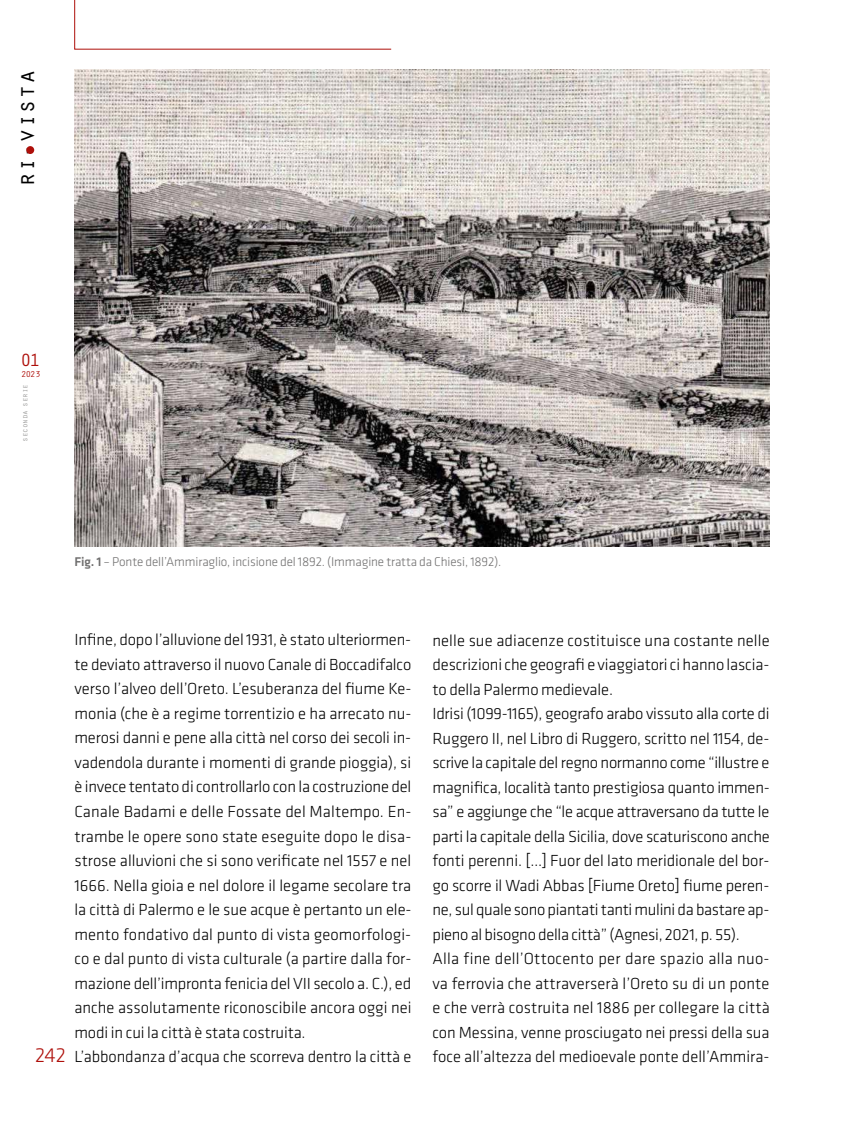
<style>
.page{position:relative;width:844px;height:1141px;background:#fff}
.page>*{position:absolute;margin:0;border:0;box-sizing:border-box;transform-origin:0 0}
.t1{font:24.5px "Orator Std";color:#000}
.t2{font:300 21px "Klavika";color:#ae0f0a}
.t3{font:18.38px "Orator Std";color:#ae0f0a}
.t4{font:300 16.62px/24.5px "Klavika";letter-spacing:-.01em;color:#000}
.t5{font:300 13.12px "Klavika";letter-spacing:-.01em;color:#706f6f}
.t6{font:8.75px "Orator Std";color:#ae0f0a}
.t7{font:7.88px "Orator Std";letter-spacing:-.025em;color:#9d9d9c}
.s1{font-weight:500}
</style>
<div class="page">
<svg style="left:74px;top:0;width:317px;height:50px"></svg>
<div style="left:26px;top:146px;width:8px;height:8px;background:#ae0f0a;border-radius:50%"></div>
<img style="left:74px;top:69px;width:695px;height:478px">
<h1 class="t1" style="left:9px;top:187px;width:119px;rotate:-90deg">ri-vista</h1>
<p class="t3" style="left:20px;top:347px;width:22px">01</p>
<p class="t6" style="left:21px;top:368px;width:21px">2023</p>
<p class="t7" style="left:19px;top:442px;width:59px;rotate:-90deg">seconda serie</p>
<p class="t5" style="left:74px;top:555px;width:428px"><span class="s1">Fig. 1</span> – Ponte dell’Ammiraglio, incisione del 1892. (Immagine tratta da Chiesi, 1892).</p>
<p class="t2" style="left:35px;top:1044px;width:32px">242</p>
<p class="t4" style="left:74px;top:628px;width:338px">Infine, dopo l’alluvione del 1931, è stato ulteriormen&shy;te deviato attraverso il nuovo Canale di Boccadifalco verso l’alveo dell’Oreto. L’esuberanza del fiume Ke&shy;monia (che è a regime torrentizio e ha arrecato nu&shy;merosi danni e pene alla città nel corso dei secoli in&shy;vadendola durante i momenti di grande pioggia), si è invece tentato di controllarlo con la costruzione del Canale Badami e delle Fossate del Maltempo. En&shy;trambe le opere sono state eseguite dopo le disa&shy;strose alluvioni che si sono verificate nel 1557 e nel 1666. Nella gioia e nel dolore il legame secolare tra la città di Palermo e le sue acque è pertanto un ele&shy;mento fondativo dal punto di vista geomorfologi&shy;co e dal punto di vista culturale (a partire dalla for&shy;mazione dell’impronta fenicia del VII secolo a. C.), ed anche assolutamente riconoscibile ancora oggi nei modi in cui la città è stata costruita.<br>L’abbondanza d’acqua che scorreva dentro la città e</p>
<p class="t4" style="left:432px;top:628px;width:339px">nelle sue adiacenze costituisce una costante nelle descrizioni che geografi e viaggiatori ci hanno lascia&shy;to della Palermo medievale.<br>Idrisi (1099-1165), geografo arabo vissuto alla corte di Ruggero II, nel Libro di Ruggero, scritto nel 1154, de&shy;scrive la capitale del regno normanno come “illustre e magnifica, località tanto prestigiosa quanto immen&shy;sa” e aggiunge che “le acque attraversano da tutte le parti la capitale della Sicilia, dove scaturiscono anche fonti perenni. […] Fuor del lato meridionale del bor&shy;go scorre il Wadi Abbas [Fiume Oreto] fiume peren&shy;ne, sul quale sono piantati tanti mulini da bastare ap&shy;pieno al bisogno della città” (Agnesi, 2021, p. 55).<br>Alla fine dell’Ottocento per dare spazio alla nuo&shy;va ferrovia che attraverserà l’Oreto su di un ponte e che verrà costruita nel 1886 per collegare la città con Messina, venne prosciugato nei pressi della sua foce all’altezza del medioevale ponte dell’Ammira-</p>
</div>
